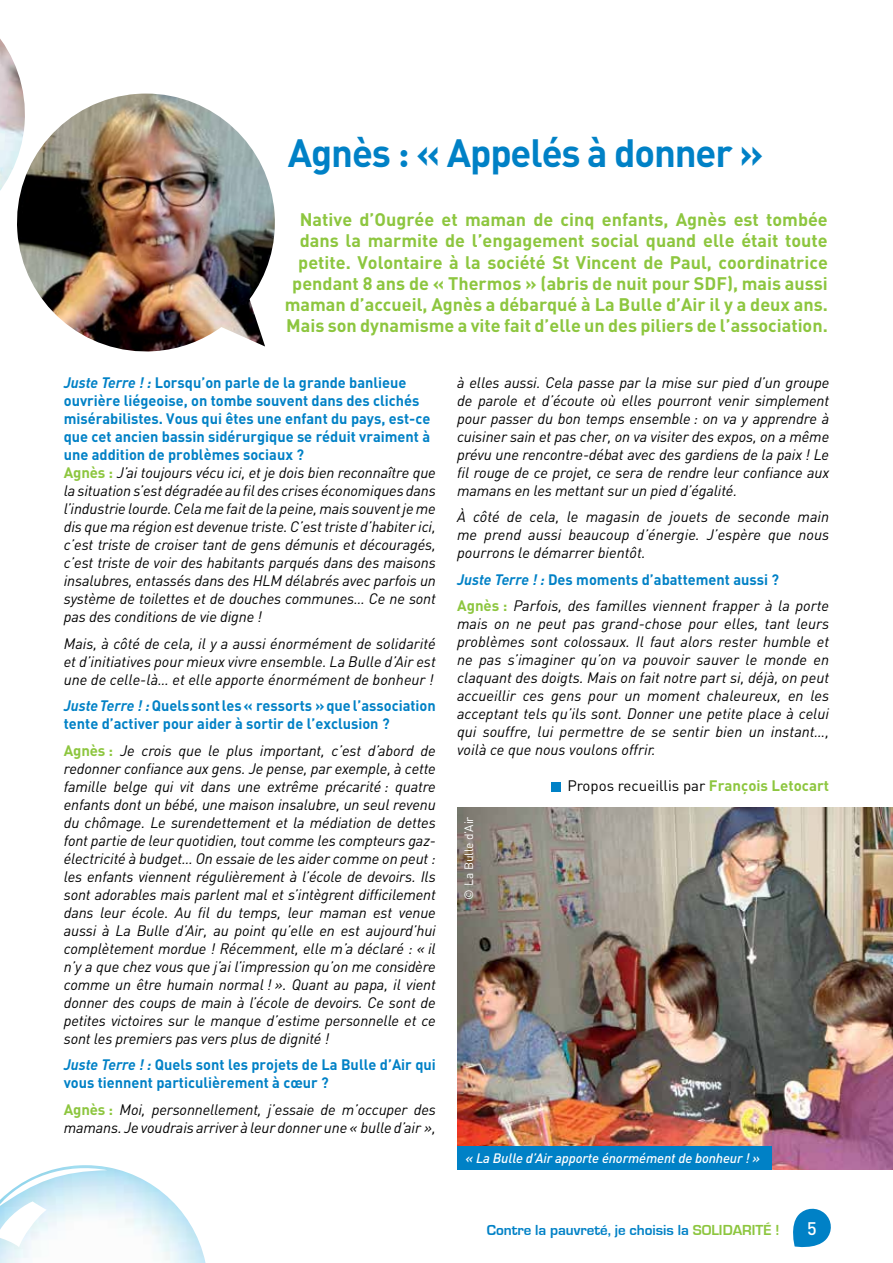
<style>
.page{position:relative;width:893px;height:1263px;background:#fff}
.page>*{position:absolute;margin:0;border:0;box-sizing:border-box;transform-origin:0 0}
.t1{font:39px "DIN Bold Alternate";letter-spacing:-.03em;color:#0081c6}
.t2{font:700 18px/21px "DIN";color:#8dc63f;text-align:right}
.t3{font:500 18px "DIN";color:#fff}
.t4{font:italic 15px/18px "DIN";letter-spacing:-.01em;color:#000;text-align:justify}
.t5{font:700 15px/18px "DIN";color:#0081c6}
.t6{font:700 15px "Eurostile";color:#0081c6}
.t7{font:15px "DIN";color:#000}
.t8{font:italic 500 13.5px "DIN";letter-spacing:-.01em;color:#fff}
.t9{font:12px "DIN";letter-spacing:-.01em;color:#fff}
.s1{font-weight:700;color:#0081c6}
.s2{font-weight:700;font-style:normal;color:#0081c6}
.s3{font-weight:700;font-style:normal;color:#8dc63f}
.s4{font-style:italic}
.s5{font-weight:700;color:#8dc63f}
.s6{color:#8dc63f}
</style>
<div class="page">
<svg style="left:793px;top:1208px;width:38px;height:40px"></svg>
<img style="left:0;top:1167px;width:206px;height:96px">
<svg style="left:0;top:1165px;width:107px;height:82px"></svg>
<div style="left:551px;top:782px;width:9px;height:9px;background:#0081c6"></div>
<svg style="left:0;top:39px;width:24px;height:152px"></svg>
<img style="left:12px;top:94px;width:263px;height:258px">
<img style="left:457px;top:808px;width:436px;height:361px">
<div style="left:457px;top:1146px;width:315px;height:23px;background:#0081c6"></div>
<h1 class="t1" style="left:288px;top:128px;width:477px">Agnès : « Appelés à donner »</h1>
<p class="t2" style="left:285px;top:209px;width:545px">Native d’Ougrée et maman de cinq enfants, Agnès est tombée dans la marmite de l’engagement social quand elle était toute petite. Volontaire à la société St Vincent de Paul, coordinatrice pendant 8 ans de « Thermos » (abris de nuit pour SDF), mais aussi maman d’accueil, Agnès a débarqué à La Bulle d’Air il y a deux ans.<br>Mais son dynamisme a vite fait d’elle un des piliers de l’association.</p>
<p class="t4" style="left:64px;top:373px;width:374px;text-align:left"><span class="s1">Juste Terre ! :</span> <span class="s2">Lorsqu’on parle de la grande banlieue ouvrière liégeoise, on tombe souvent dans des clichés misérabilistes. Vous qui êtes une enfant du pays, est-ce que cet ancien bassin sidérurgique se réduit vraiment à une addition de problèmes sociaux ?<br></span><span class="s3">Agnès :</span> J’ai toujours vécu ici, et je dois bien reconnaître que la situation s’est dégradée au fil des crises économiques dans l’industrie lourde. Cela me fait de la peine, mais souvent je me dis que ma région est devenue triste. C’est triste d’habiter ici, c’est triste de croiser tant de gens démunis et découragés, c’est triste de voir des habitants parqués dans des maisons insalubres, entassés dans des HLM délabrés avec parfois un système de toilettes et de douches communes… Ce ne sont pas des conditions de vie digne !</p>
<p class="t4" style="left:64px;top:634px;width:374px">Mais, à côté de cela, il y a aussi énormément de solidarité et d’initiatives pour mieux vivre ensemble. La Bulle d’Air est une de celle-là… et elle apporte énormément de bonheur !</p>
<p class="t5" style="left:64px;top:696px;width:374px"><span class="s4">Juste Terre ! :</span> Quels sont les « ressorts » que l’association tente d’activer pour aider à sortir de l’exclusion ?</p>
<p class="t4" style="left:64px;top:741px;width:374px"><span class="s3">Agnès :</span> Je crois que le plus important, c’est d’abord de redonner confiance aux gens. Je pense, par exemple, à cette famille belge qui vit dans une extrême précarité : quatre enfants dont un bébé, une maison insalubre, un seul revenu du chômage. Le surendettement et la médiation de dettes font partie de leur quotidien, tout comme les compteurs gaz&shy;électricité à budget… On essaie de les aider comme on peut : les enfants viennent régulièrement à l’école de devoirs. Ils sont adorables mais parlent mal et s’intègrent difficilement dans leur école. Au fil du temps, leur maman est venue aussi à La Bulle d’Air, au point qu’elle en est aujourd’hui complètement mordue ! Récemment, elle m’a déclaré : « il n’y a que chez vous que j’ai l’impression qu’on me considère comme un être humain normal ! ». Quant au papa, il vient donner des coups de main à l’école de devoirs. Ce sont de petites victoires sur le manque d’estime personnelle et ce sont les premiers pas vers plus de dignité !</p>
<p class="t5" style="left:64px;top:1055px;width:374px"><span class="s4">Juste Terre ! :</span> Quels sont les projets de La Bulle d’Air qui vous tiennent particulièrement à cœur ?</p>
<p class="t4" style="left:64px;top:1100px;width:374px"><span class="s3">Agnès :</span> Moi, personnellement, j’essaie de m’occuper des mamans. Je voudrais arriver à leur donner une « bulle d’air »,</p>
<p class="t4" style="left:457px;top:373px;width:374px">à elles aussi. Cela passe par la mise sur pied d’un groupe de parole et d’écoute où elles pourront venir simplement pour passer du bon temps ensemble : on va y apprendre à cuisiner sain et pas cher, on va visiter des expos, on a même prévu une rencontre-débat avec des gardiens de la paix ! Le fil rouge de ce projet, ce sera de rendre leur confiance aux mamans en les mettant sur un pied d’égalité.</p>
<p class="t4" style="left:457px;top:508px;width:374px">À côté de cela, le magasin de jouets de seconde main me prend aussi beaucoup d’énergie. J’espère que nous pourrons le démarrer bientôt.</p>
<p class="t4" style="left:457px;top:566px;width:374px;line-height:26.5px"><span class="s1">Juste Terre ! :</span> <span class="s2">Des moments d’abattement aussi ?<br></span><span class="s3">Agnès :</span> Parfois, des familles viennent frapper à la porte</p>
<p class="t4" style="left:457px;top:615px;width:374px">mais on ne peut pas grand-chose pour elles, tant leurs problèmes sont colossaux. Il faut alors rester humble et ne pas s’imaginer qu’on va pouvoir sauver le monde en claquant des doigts. Mais on fait notre part si, déjà, on peut accueillir ces gens pour un moment chaleureux, en les acceptant tels qu’ils sont. Donner une petite place à celui qui souffre, lui permettre de se sentir bien un instant…, voilà ce que nous voulons offrir.</p>
<p class="t7" style="left:567px;top:777px;width:263px">Propos recueillis par <span class="s5">François Letocart</span></p>
<p class="t9" style="left:461px;top:899px;width:85px;rotate:-90deg">© La Bulle d’Air</p>
<p class="t8" style="left:466px;top:1150px;width:296px">« La Bulle d’Air apporte énormément de bonheur ! »</p>
<p class="t6" style="left:487px;top:1222px;width:294px">Contre la pauvreté, je choisis la <span class="s6">SOLIDARITÉ !</span></p>
<p class="t3" style="left:807px;top:1217px;width:11px">5</p>
</div>
